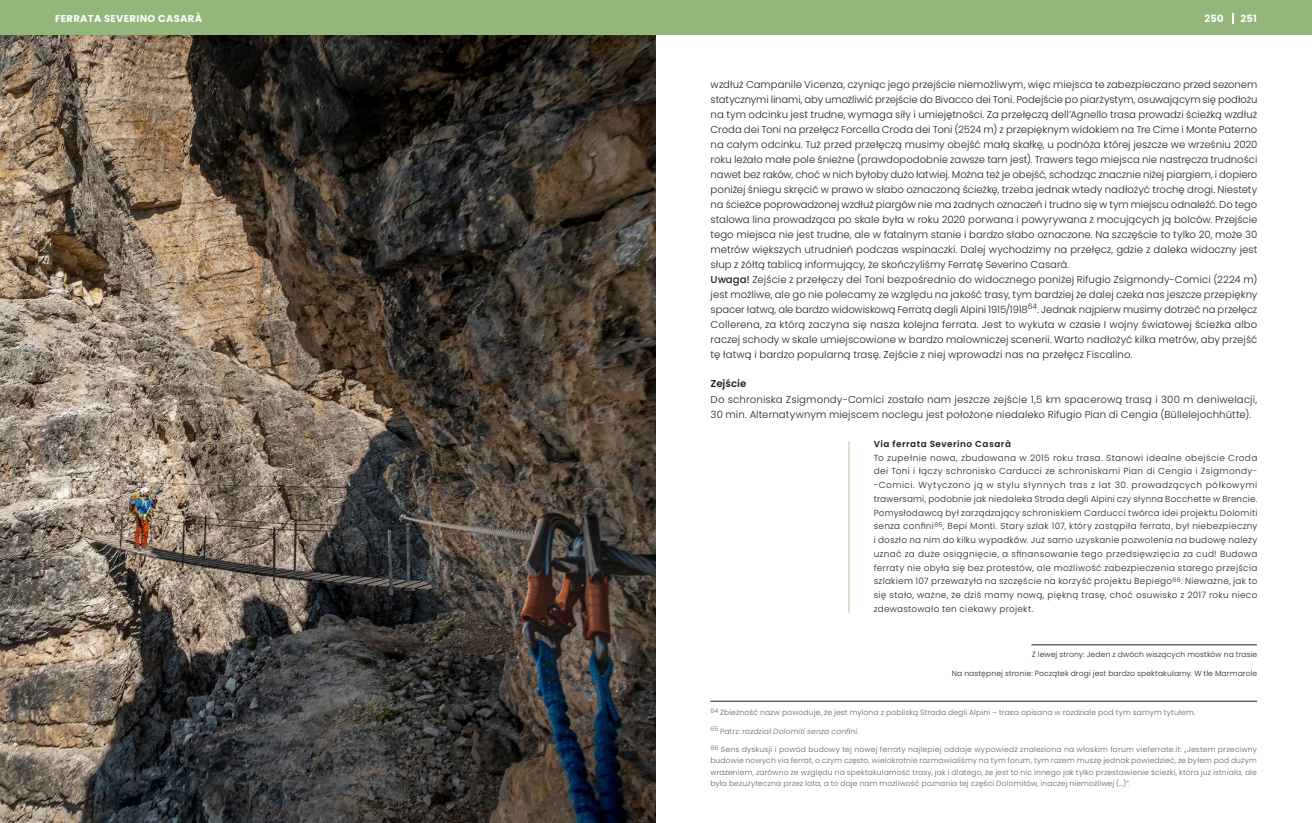
<style>
.page{position:relative;width:1312px;height:823px;background:#fff}
.page>*{position:absolute;margin:0;border:0;box-sizing:border-box;transform-origin:0 0}
.t1{font:300 10px/15px "Poppins";letter-spacing:.005em;color:#241f1f}
.t2{font:700 10px "Poppins";letter-spacing:.03em;color:#fff}
.t3{font:600 10px "Poppins";color:#241f1f}
.t4{font:300 8.75px/13.8px "Poppins";letter-spacing:.04em;color:#241f1f;text-align:justify}
.t5{font:600 8.75px "Poppins";color:#241f1f}
.t6{font:300 7.5px/11.2px "Poppins";letter-spacing:.025em;color:#656365;text-align:justify}
.t7{font:300 7.5px "Poppins";color:#241f1f}
.t8{font:italic 300 7.5px "Poppins";letter-spacing:.02em;color:#656365}
.s1{font-weight:500}
.s2{font-style:normal}
</style>
<div class="page">
<img style="left:0;top:34px;width:656px;height:788px">
<div style="left:0;top:0;width:1311px;height:34px;background:#93b67a"></div>
<hr style="left:1031px;top:644px;width:225px;height:1px;background:#241f1f">
<hr style="left:710px;top:700px;width:546px;height:1px;background:#241f1f">
<hr style="left:848px;top:441px;width:1px;height:171px;background:#93b67a">
<p class="t2" style="left:55px;top:13px;width:148px">FERRATA SEVERINO CASARÀ</p>
<p class="t2" style="left:1204px;top:13px;width:21px">250</p>
<p class="t2" style="left:1240px;top:13px;width:18px">251</p>
<p class="t1" style="left:710px;top:77px;width:548px">wzdłuż Campanile Vicenza, czyniąc jego przejście niemożliwym, więc miejsca te zabezpieczano przed sezonem statycznymi linami, aby umożliwić przejście do Bivacco dei Toni. Podejście po piarżystym, osuwającym się podłożu na tym odcinku jest trudne, wymaga siły i umiejętności. Za przełęczą dell’Agnello trasa prowadzi ścieżką wzdłuż Croda dei Toni na przełęcz Forcella Croda dei Toni (2524 m) z przepięknym widokiem na Tre Cime i Monte Paterno na całym odcinku. Tuż przed przełęczą musimy obejść małą skałkę, u podnóża której jeszcze we wrześniu 2020 roku leżało małe pole śnieżne (prawdopodobnie zawsze tam jest). Trawers tego miejsca nie nastręcza trudności nawet bez raków, choć w nich byłoby dużo łatwiej. Można też je obejść, schodząc znacznie niżej piargiem, i dopiero poniżej śniegu skręcić w prawo w słabo oznaczoną ścieżkę, trzeba jednak wtedy nadłożyć trochę drogi. Niestety na ścieżce poprowadzonej wzdłuż piargów nie ma żadnych oznaczeń i trudno się w tym miejscu odnaleźć. Do tego stalowa lina prowadząca po skale była w roku 2020 porwana i powyrywana z mocujących ją bolców. Przejście tego miejsca nie jest trudne, ale w fatalnym stanie i bardzo słabo oznaczone. Na szczęście to tylko 20, może 30 metrów większych utrudnień podczas wspinaczki. Dalej wychodzimy na przełęcz, gdzie z daleka widoczny jest słup z żółtą tablicą informujący, że skończyliśmy Ferratę Severino Casarà.<br><span class="s1">Uwaga!</span> Zejście z przełęczy dei Toni bezpośrednio do widocznego poniżej Rifugio Zsigmondy-Comici (2224 m) jest możliwe, ale go nie polecamy ze względu na jakość trasy, tym bardziej że dalej czeka nas jeszcze przepiękny spacer łatwą, ale bardzo widowiskową Ferratą degli Alpini 1915/1918<sup>64</sup>. Jednak najpierw musimy dotrzeć na przełęcz Collerena, za którą zaczyna się nasza kolejna ferrata. Jest to wykuta w czasie I wojny światowej ścieżka albo raczej schody w skale umiejscowione w bardzo malowniczej scenerii. Warto nadłożyć kilka metrów, aby przejść tę łatwą i bardzo popularną trasę. Zejście z niej wprowadzi nas na przełęcz Fiscalino.</p>
<p class="t3" style="left:710px;top:378px;width:37px">Zejście</p>
<p class="t1" style="left:710px;top:392px;width:548px">Do schroniska Zsigmondy-Comici zostało nam jeszcze zejście 1,5 km spacerową trasą i 300 m deniwelacji,<br>30 min. Alternatywnym miejscem noclegu jest położone niedaleko Rifugio Pian di Cengia (Büllelejochhütte).</p>
<p class="t5" style="left:873px;top:438px;width:139px">Via ferrata Severino Casarà</p>
<p class="t4" style="left:873px;top:450px;width:385px">To zupełnie nowa, zbudowana w 2015 roku trasa. Stanowi idealne obejście Croda dei Toni i łączy schronisko Carducci ze schroniskami Pian di Cengia i Zsigmondy--Comici. Wytyczono ją w stylu słynnych tras z lat 30. prowadzących półkowymi trawersami, podobnie jak niedaleka Strada degli Alpini czy słynna Bocchette w Brencie.<br>Pomysłodawcą był zarządzający schroniskiem Carducci twórca idei projektu Dolomiti senza confini<sup>65</sup>, Bepi Monti. Stary szlak 107, który zastąpiła ferrata, był niebezpieczny i doszło na nim do kilku wypadków. Już samo uzyskanie pozwolenia na budowę należy uznać za duże osiągnięcie, a sfinansowanie tego przedsięwzięcia za cud! Budowa ferraty nie obyła się bez protestów, ale możliwość zabezpieczenia starego przejścia szlakiem 107 przeważyła na szczęście na korzyść projektu Bepiego<sup>66</sup>. Nieważne, jak to się stało, ważne, że dziś mamy nową, piękną trasę, choć osuwisko z 2017 roku nieco zdewastowało ten ciekawy projekt.</p>
<p class="t7" style="left:1031px;top:650px;width:227px">Z lewej strony: Jeden z dwóch wiszących mostków na trasie</p>
<p class="t7" style="left:951px;top:668px;width:307px">Na następnej stronie: Początek drogi jest bardzo spektakularny. W tle Marmarole</p>
<p class="t6" style="left:710px;top:706px;width:486px"><sup>64</sup> Zbieżność nazw powoduje, że jest mylona z pobliską Strada degli Alpini – trasa opisana w rozdziale pod tym samym tytułem.</p>
<p class="t8" style="left:710px;top:726px;width:150px"><sup>65</sup> <span class="s2">Patrz: rozdział</span> Dolomiti senza confini<span class="s2">.</span></p>
<p class="t6" style="left:710px;top:743px;width:548px"><sup>66</sup> Sens dyskusji i powód budowy tej nowej ferraty najlepiej oddaje wypowiedź znaleziona na włoskim forum vieferrate.it: „Jestem przeciwny budowie nowych via ferrat, o czym często, wielokrotnie rozmawialiśmy na tym forum, tym razem muszę jednak powiedzieć, że byłem pod dużym wrażeniem, zarówno ze względu na spektakularność trasy, jak i dlatego, że jest to nic innego jak tylko przestawienie ścieżki, która już istniała, ale była bezużyteczna przez lata, a to daje nam możliwość poznania tej części Dolomitów, inaczej niemożliwej (…)”.</p>
</div>
